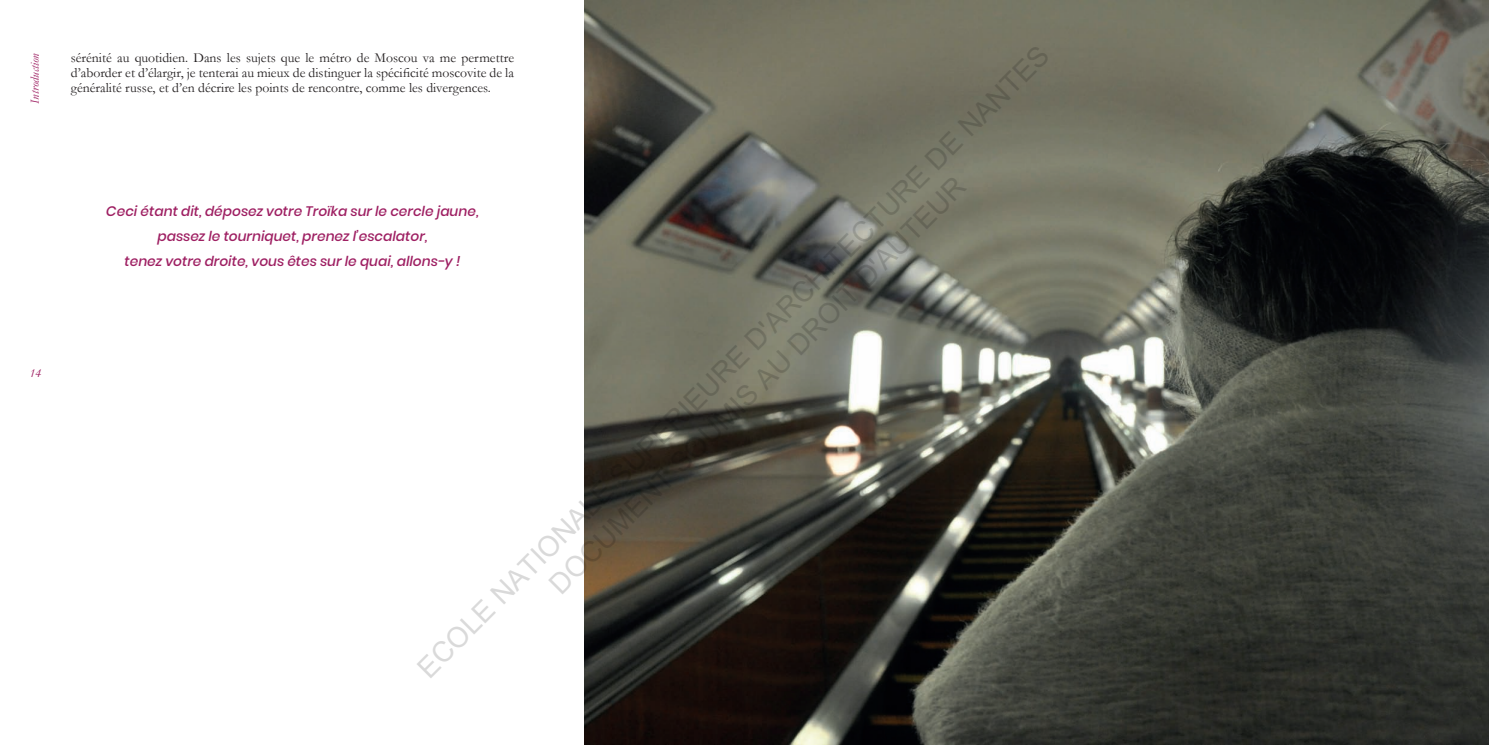
<style>
.page{position:relative;width:1489px;height:745px;background:#fff}
.page>*{position:absolute;margin:0;border:0;box-sizing:border-box;transform-origin:0 0}
.t1{font:13.75px/14.9px "Garamond";color:#231f20;text-align:justify}
.t2{font:italic 500 13.75px/24.9px "Poppins";color:#9e1f62;text-align:center}
.t3{font:italic 12.5px "Garamond";color:#9e1f62}
</style>
<div class="page">
<img style="left:585px;top:0;width:903px;height:744px">
<p class="t3" style="left:26px;top:104px;width:52px;rotate:-90deg">Introduction</p>
<p class="t1" style="left:71px;top:50px;width:444px">sérénité au quotidien. Dans les sujets que le métro de Moscou va me permettre d’aborder et d’élargir, je tenterai au mieux de distinguer la spécificité moscovite de la généralité russe, et d’en décrire les points de rencontre, comme les divergences.</p>
<p class="t3" style="left:30px;top:364px;width:13px">14</p>
<p class="t2" style="left:106px;top:199px;width:374px">Ceci étant dit, déposez votre Troïka sur le cercle jaune, passez le tourniquet, prenez l’escalator,<br>tenez votre droite, vous êtes sur le quai, allons-y !</p>
</div>
